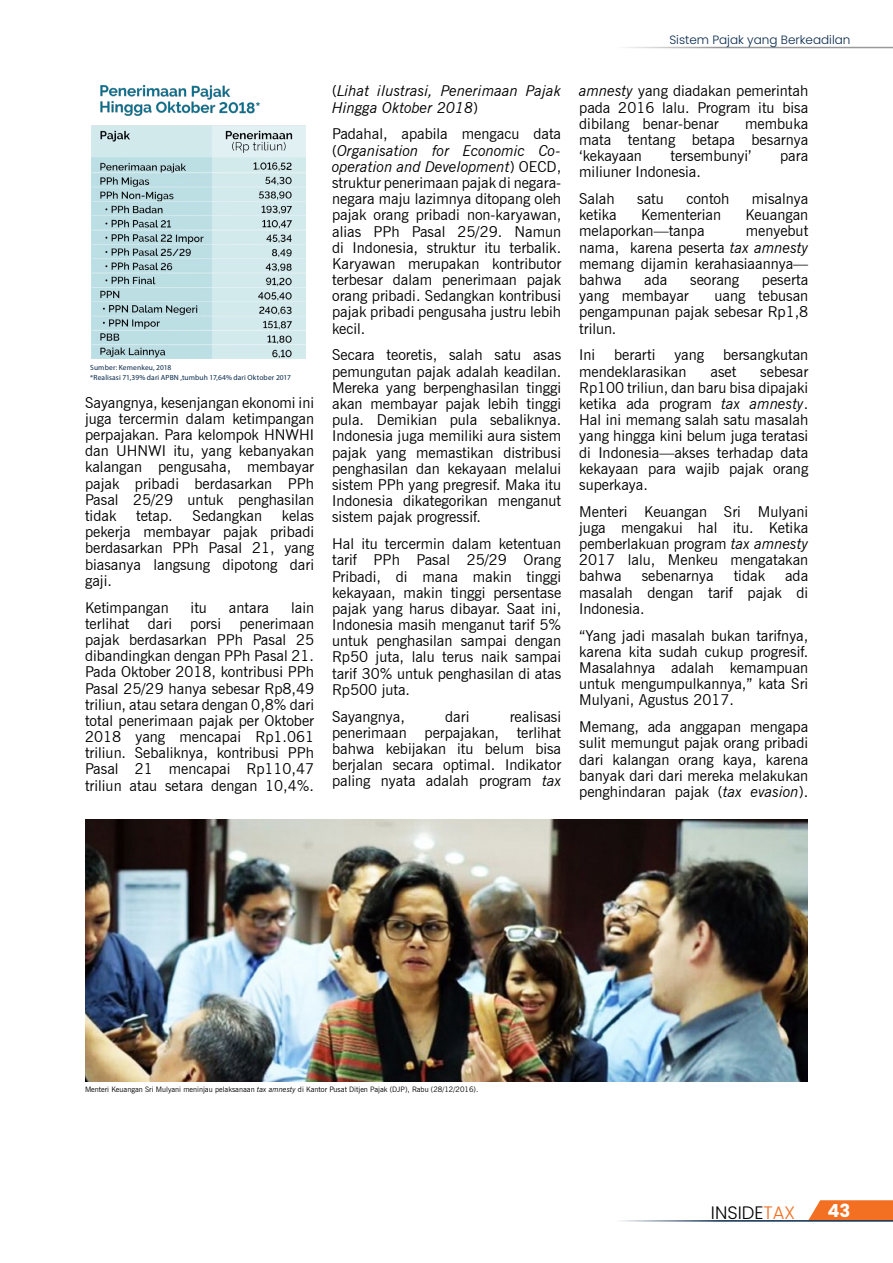
<style>
.page{position:relative;width:893px;height:1263px;background:#fff}
.page>*{position:absolute;margin:0;border:0;box-sizing:border-box;transform-origin:0 0}
.t1{font:300 18px "Poppins";color:#000}
.t2{font:18px "Poppins";color:#fff}
.t3{font:15px/16.2px "News Gothic BT";color:#000;text-align:justify}
.t4{font:italic 15px/16.2px "News Gothic BT";color:#000}
.t5{font:300 12px "Poppins";color:#07284c}
.t6{font:7.5px "News Gothic BT";color:#000}
.t7{font:7.5px/9.9px "Myriad Pro";letter-spacing:.015em;color:#07284c}
.s1{font-style:normal}
.s2{font-style:italic}
.s3{color:#f36f21}
</style>
<div class="page">
<svg style="left:808px;top:1200px;width:85px;height:20px;background:#f47b34"></svg>
<hr style="left:615px;top:1220px;width:278px;height:1px;background:#07284c">
<hr style="left:615px;top:47px;width:278px;height:1px;background:#999">
<img style="left:92px;top:85px;width:213px;height:274px">
<img style="left:85px;top:819px;width:723px;height:262px">
<p class="t7" style="left:90px;top:362px;width:202px">Sumber: Kemenkeu, 2018<br>*Realisasi 71,39% dari APBN ,tumbuh 17,64% dari Oktober 2017</p>
<p class="t3" style="left:85px;top:394px;width:231px">Sayangnya, kesenjangan ekonomi ini juga tercermin dalam ketimpangan perpajakan. Para kelompok HNWHI dan UHNWI itu, yang kebanyakan kalangan pengusaha, membayar pajak pribadi berdasarkan PPh Pasal 25/29 untuk penghasilan tidak</p>
<p class="t3" style="left:136px;top:507px;width:38px">tetap.</p>
<p class="t3" style="left:193px;top:507px;width:71px">Sedangkan</p>
<p class="t3" style="left:85px;top:507px;width:231px;text-indent:197px">kelas pekerja membayar pajak pribadi berdasarkan PPh Pasal 21, yang biasanya langsung dipotong dari gaji.</p>
<p class="t3" style="left:85px;top:599px;width:85px">Ketimpangan</p>
<p class="t3" style="left:191px;top:599px;width:18px">itu</p>
<p class="t3" style="left:229px;top:599px;width:42px">antara</p>
<p class="t3" style="left:85px;top:599px;width:231px;text-indent:206px">lain terlihat dari porsi penerimaan pajak berdasarkan PPh Pasal 25 dibandingkan dengan PPh Pasal 21.<br>Pada Oktober 2018, kontribusi PPh Pasal 25/29 hanya sebesar Rp8,49 triliun, atau setara dengan 0,8% dari total penerimaan pajak per Oktober 2018 yang mencapai Rp1.061 triliun. Sebaliknya, kontribusi PPh Pasal 21 mencapai Rp110,47 triliun atau setara dengan 10,4%.</p>
<p class="t4" style="left:332px;top:83px;width:231px"><span class="s1">(</span>Lihat ilustrasi, Penerimaan Pajak<br>Hingga Oktober 2018<span class="s1">)</span></p>
<p class="t3" style="left:332px;top:126px;width:231px">Padahal, apabila mengacu data (<span class="s2">Organisation for Economic Co&shy;operation and Development</span>) OECD, struktur penerimaan pajak di negara&shy;negara maju lazimnya ditopang oleh pajak orang pribadi non-karyawan, alias PPh Pasal 25/29. Namun di Indonesia, struktur itu terbalik.<br>Karyawan merupakan kontributor terbesar dalam penerimaan pajak orang pribadi. Sedangkan kontribusi pajak pribadi pengusaha justru lebih kecil.</p>
<p class="t3" style="left:332px;top:347px;width:231px">Secara teoretis, salah satu asas pemungutan pajak adalah keadilan.<br>Mereka yang berpenghasilan tinggi akan membayar pajak lebih tinggi pula. Demikian pula sebaliknya.<br>Indonesia juga memiliki aura sistem pajak yang memastikan distribusi penghasilan dan kekayaan melalui sistem PPh yang pregresif. Maka itu Indonesia dikategorikan menganut sistem pajak progressif.</p>
<p class="t3" style="left:332px;top:536px;width:231px">Hal itu tercermin dalam ketentuan tarif PPh Pasal 25/29 Orang Pribadi, di mana makin tinggi kekayaan, makin tinggi persentase pajak yang harus dibayar. Saat ini, Indonesia masih menganut tarif 5% untuk penghasilan sampai dengan Rp50 juta, lalu terus naik sampai tarif 30% untuk penghasilan di atas Rp500 juta.</p>
<p class="t3" style="left:332px;top:708px;width:74px">Sayangnya,</p>
<p class="t3" style="left:445px;top:708px;width:26px">dari</p>
<p class="t3" style="left:332px;top:708px;width:231px;text-indent:178px">realisasi penerimaan perpajakan, terlihat bahwa kebijakan itu belum bisa berjalan secara optimal. Indikator paling nyata adalah program <span class="s2">tax</span></p>
<p class="t5" style="left:669px;top:33px;width:183px">Sistem Pajak yang Berkeadilan</p>
<p class="t3" style="left:579px;top:83px;width:231px"><span class="s2">amnesty</span> yang diadakan pemerintah pada 2016 lalu. Program itu bisa dibilang benar-benar</p>
<p class="t3" style="left:579px;top:115px;width:231px;text-indent:166px">membuka mata tentang betapa besarnya ‘kekayaan</p>
<p class="t3" style="left:671px;top:148px;width:83px">tersembunyi’</p>
<p class="t3" style="left:780px;top:148px;width:30px">para</p>
<p class="t3" style="left:579px;top:158px;width:123px;line-height:26.8px">miliuner Indonesia.<br>Salah</p>
<p class="t3" style="left:637px;top:191px;width:28px">satu</p>
<p class="t3" style="left:686px;top:191px;width:45px">contoh</p>
<p class="t3" style="left:752px;top:191px;width:58px">misalnya</p>
<p class="t3" style="left:579px;top:207px;width:39px">ketika</p>
<p class="t3" style="left:641px;top:207px;width:81px">Kementerian</p>
<p class="t3" style="left:745px;top:207px;width:64px">Keuangan</p>
<p class="t3" style="left:579px;top:223px;width:127px">melaporkan—tanpa</p>
<p class="t3" style="left:579px;top:223px;width:231px;text-indent:167px">menyebut nama, karena peserta <span class="s2">tax amnesty </span>memang dijamin kerahasiaannya— bahwa</p>
<p class="t3" style="left:644px;top:271px;width:25px">ada</p>
<p class="t3" style="left:690px;top:271px;width:51px">seorang</p>
<p class="t3" style="left:762px;top:271px;width:48px">peserta</p>
<p class="t3" style="left:579px;top:288px;width:111px">yang membayar</p>
<p class="t3" style="left:579px;top:288px;width:231px;text-indent:135px">uang tebusan pengampunan pajak sebesar Rp1,8 trilun.</p>
<p class="t3" style="left:579px;top:347px;width:18px">Ini</p>
<p class="t3" style="left:614px;top:347px;width:43px">berarti</p>
<p class="t3" style="left:674px;top:347px;width:31px">yang</p>
<p class="t3" style="left:723px;top:347px;width:87px">bersangkutan</p>
<p class="t3" style="left:579px;top:363px;width:109px">mendeklarasikan</p>
<p class="t3" style="left:710px;top:363px;width:27px">aset</p>
<p class="t3" style="left:579px;top:363px;width:231px;text-indent:181px">sebesar Rp100 triliun, dan baru bisa dipajaki ketika ada program <span class="s2">tax amnesty</span>.<br>Hal ini memang salah satu masalah yang hingga kini belum juga teratasi di Indonesia—akses terhadap data kekayaan para wajib pajak orang superkaya.</p>
<p class="t3" style="left:579px;top:503px;width:231px">Menteri Keuangan Sri Mulyani juga mengakui hal itu. Ketika pemberlakuan program <span class="s2">tax amnesty </span>2017 lalu, Menkeu mengatakan bahwa</p>
<p class="t3" style="left:579px;top:568px;width:231px;text-indent:206px">ada masalah dengan tarif pajak di Indonesia.</p>
<p class="t3" style="left:579px;top:627px;width:231px">“Yang jadi masalah bukan tarifnya, karena kita sudah cukup progresif.<br>Masalahnya adalah kemampuan untuk mengumpulkannya,” kata Sri Mulyani, Agustus 2017.</p>
<p class="t3" style="left:579px;top:719px;width:231px">Memang, ada anggapan mengapa sulit memungut pajak orang pribadi dari kalangan orang kaya, karena banyak dari dari mereka melakukan penghindaran pajak (<span class="s2">tax evasion</span>).</p>
<p class="t3" style="left:642px;top:568px;width:73px">sebenarnya</p>
<p class="t3" style="left:734px;top:568px;width:33px">tidak</p>
<p class="t6" style="left:85px;top:1085px;width:395px">Menteri Keuangan Sri Mulyani meninjau pelaksanaan <span class="s2">tax amnesty</span> di Kantor Pusat Ditjen Pajak (DJP), Rabu (28/12/2016).</p>
<p class="t1" style="left:711px;top:1202px;width:86px">INSIDE<span class="s3">TAX</span></p>
<p class="t2" style="left:827px;top:1200px;width:25px">43</p>
</div>
